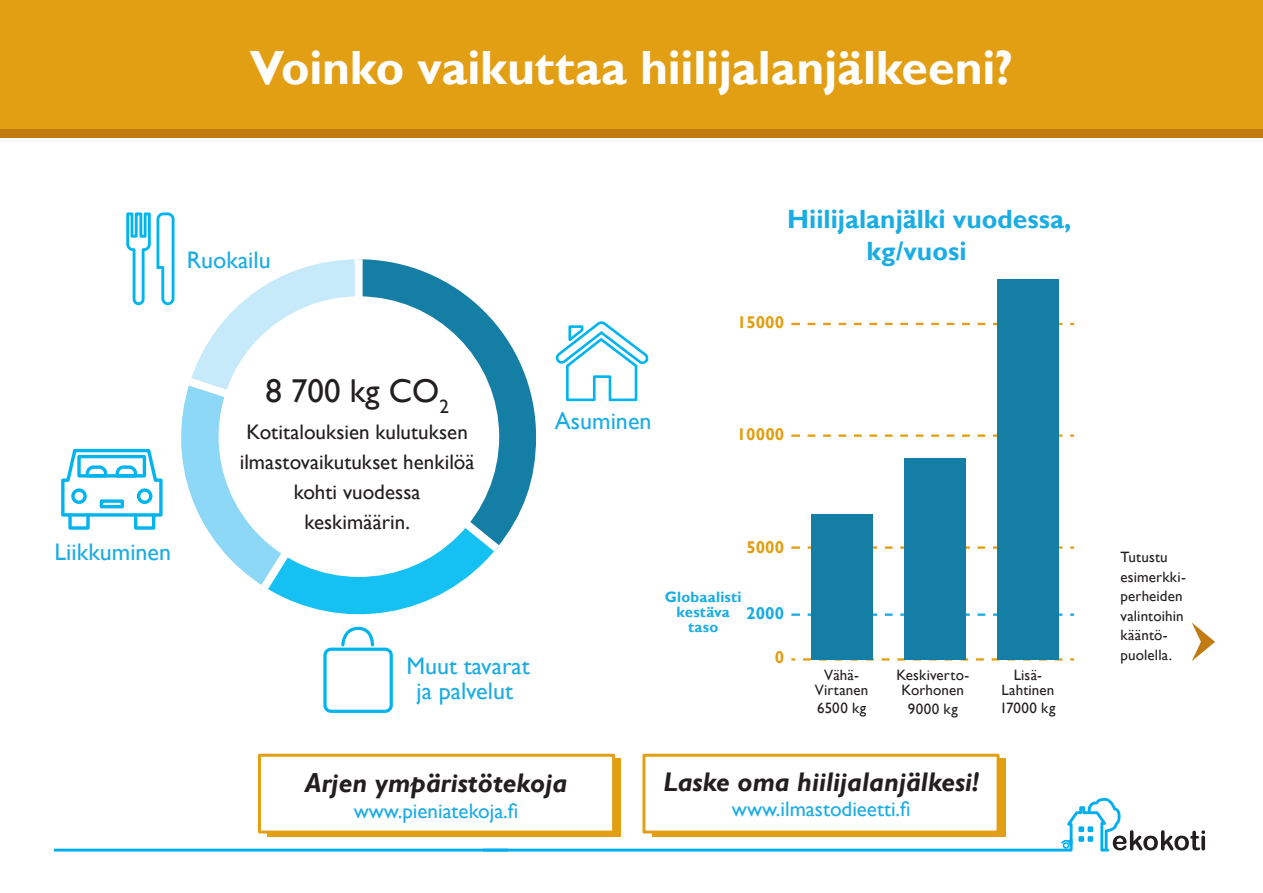
<style>
.page{position:relative;width:1263px;height:893px;background:#fff}
.page>*{position:absolute;margin:0;border:0;box-sizing:border-box;transform-origin:0 0}
.t1{font:700 48px "Gill Sans";letter-spacing:-.005em;color:#fff}
.t2{font:33px "Gill Sans";color:#231f20}
.t3{font:italic 700 27px "Gill Sans";color:#231f20}
.t4{font:700 26.4px/31.7px "Gill Sans";color:#1aace3}
.t5{font:24px/25.5px "Gill Sans";color:#1bace3;text-align:center}
.t6{font:21px/30px "Gill Sans";color:#231f20;text-align:center}
.t7{font:21px "Gill Sans";color:#1bace3}
.t8{font:700 17.1px "Gill Sans";color:#e39f13}
.t9{font:700 17.1px "Gill Sans";color:#1aace3}
.t10{font:15px/19.5px "Gill Sans";letter-spacing:.01em;color:#231f20;text-align:center}
.t11{font:700 15px/15px "Gill Sans";letter-spacing:.015em;color:#1bace3;text-align:center}
</style>
<div class="page">
<div style="left:0;top:0;width:1263px;height:130px;background:#e39f13"></div>
<div style="left:0;top:130px;width:1263px;height:8px;background:#c27b11"></div>
<svg style="left:54px;top:798px;width:1151px;height:53px"></svg>
<svg style="left:285px;top:598px;width:148px;height:17px;fill:#15c0f2"></svg>
<svg style="left:507px;top:339px;width:29px;height:195px;fill:#157ea4"></svg>
<svg style="left:555px;top:321px;width:94px;height:81px"></svg>
<div style="left:323px;top:648px;width:70px;height:65px;border:3px solid #00b4ef;border-radius:6px"></div>
<svg style="left:340px;top:626px;width:36px;height:22px"></svg>
<svg style="left:61px;top:212px;width:446px;height:386px"></svg>
<svg style="left:136px;top:513px;width:18px;height:4px"></svg>
<svg style="left:70px;top:513px;width:18px;height:4px"></svg>
<div style="left:267px;top:758px;width:354px;height:78px;background:#e39f13"></div>
<div style="left:258px;top:754px;width:357px;height:79px;background:#fff;border:3px solid #e39f13"></div>
<div style="left:652px;top:758px;width:353px;height:78px;background:#e39f13"></div>
<div style="left:642px;top:754px;width:357px;height:79px;background:#fff;border:3px solid #e39f13"></div>
<svg style="left:808px;top:613px;width:266px;height:3px"></svg>
<svg style="left:791px;top:613px;width:9px;height:3px"></svg>
<svg style="left:808px;top:434px;width:266px;height:3px"></svg>
<svg style="left:791px;top:434px;width:9px;height:3px"></svg>
<svg style="left:791px;top:658px;width:4px;height:3px"></svg>
<svg style="left:803px;top:658px;width:271px;height:3px"></svg>
<svg style="left:808px;top:323px;width:266px;height:2px"></svg>
<svg style="left:791px;top:323px;width:9px;height:2px"></svg>
<svg style="left:808px;top:546px;width:266px;height:3px"></svg>
<svg style="left:791px;top:546px;width:9px;height:3px"></svg>
<div style="left:811px;top:514px;width:62px;height:145px;background:#157ea4"></div>
<div style="left:904px;top:458px;width:62px;height:201px;background:#157ea4"></div>
<div style="left:997px;top:279px;width:62px;height:380px;background:#157ea4"></div>
<svg style="left:1192px;top:622px;width:23px;height:39px"></svg>
<h1 class="t1" style="left:250px;top:39px;width:764px">Voinko vaikuttaa hiilijalanjälkeeni?</h1>
<h3 class="t5" style="left:187px;top:248px;width:85px">Ruokailu</h3>
<h3 class="t5" style="left:55px;top:540px;width:118px">Liikkuminen</h3>
<h2 class="t2" style="left:265px;top:372px;width:185px">8 700 kg CO<sub>2</sub></h2>
<h3 class="t6" style="left:240px;top:417px;width:236px">Kotitalouksien kulutuksen ilmastovaikutukset henkilöä kohti vuodessa keskimäärin.</h3>
<h3 class="t5" style="left:406px;top:653px;width:125px">Muut tavarat ja palvelut</h3>
<h3 class="t5" style="left:555px;top:409px;width:98px">Asuminen</h3>
<h3 class="t4" style="left:867px;top:204px;width:206px;text-indent:-79px">Hiilijalanjälki vuodessa, kg/vuosi</h3>
<p class="t8" style="left:737px;top:312px;width:49px">15000</p>
<p class="t8" style="left:737px;top:424px;width:49px">10000</p>
<p class="t8" style="left:746px;top:536px;width:39px">5000</p>
<p class="t11" style="left:665px;top:590px;width:78px">Globaalisti kestäva taso</p>
<p class="t9" style="left:746px;top:603px;width:39px">2000</p>
<p class="t8" style="left:775px;top:647px;width:11px">0</p>
<p class="t10" style="left:815px;top:668px;width:55px;line-height:15px">Vähä-<br>Virtanen</p>
<p class="t10" style="left:817px;top:698px;width:51px">6500 kg</p>
<p class="t10" style="left:908px;top:699px;width:51px">9000 kg</p>
<p class="t10" style="left:1000px;top:699px;width:57px">17000 kg</p>
<p class="t10" style="left:1001px;top:668px;width:55px;line-height:15px">Lisä-<br>Lahtinen</p>
<p class="t10" style="left:896px;top:668px;width:74px;line-height:15px">Keskiverto-<br>Korhonen</p>
<h3 class="t3" style="left:305px;top:768px;width:264px">Arjen ympäristötekoja</h3>
<h3 class="t7" style="left:354px;top:798px;width:166px">www.pieniatekoja.fi</h3>
<h3 class="t3" style="left:663px;top:766px;width:317px">Laske oma hiilijalanjälkesi!</h3>
<h3 class="t7" style="left:732px;top:797px;width:180px">www.ilmastodieetti.fi</h3>
<p class="t10" style="left:1120px;top:548px;width:67px;text-align:left">Tutustu esimerkki&shy;perheiden valintoihin kääntö&shy;puolella.</p>
</div>
